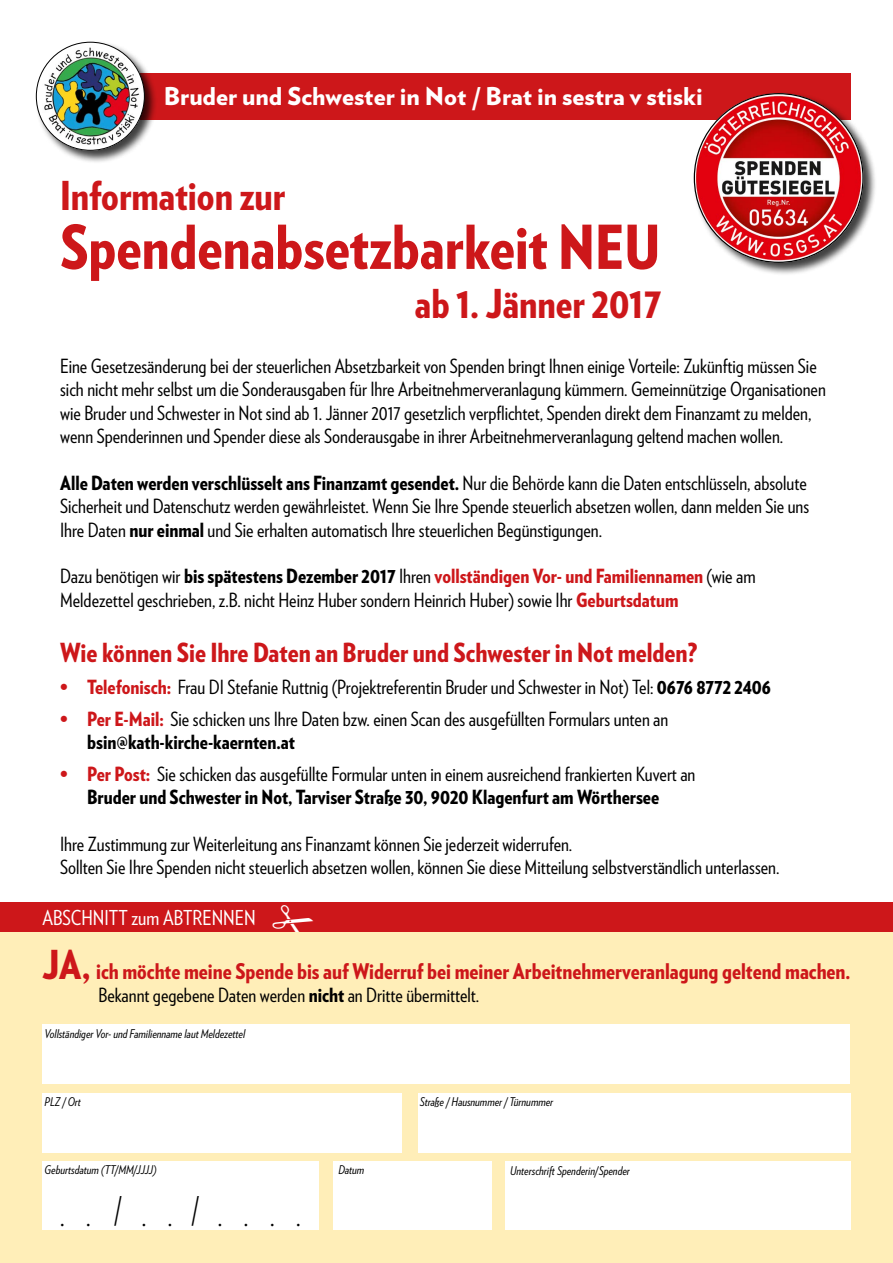
<style>
.page{position:relative;width:893px;height:1263px;background:#fff}
.page>*{position:absolute;margin:0;border:0;box-sizing:border-box;transform-origin:0 0}
.Überschrift_rot{font:900 60.45px "Verlag Condensed";color:#cd171a}
.Überschrift_rot-2{font:900 39.75px "Verlag Condensed";color:#cd171a}
.t1{font:300 31.35px "Verlag Condensed";color:#000}
.t2{font:900 26.25px "Verlag Condensed";color:#cd171a}
.Text{font:900 24.45px "Verlag";color:#fff}
.t3{font:900 21.6px "Verlag Condensed";color:#cd171a}
.t4{font:20.55px "Verlag Condensed";color:#fff}
.t5{font:19.5px/23.4px "Verlag Condensed";color:#000}
.t6{font:italic 12px "Verlag Condensed";color:#000}
.s1{font-weight:900}
.s2{font-weight:900;color:#cd171a}
.s3{font-size:39.75px}
</style>
<div class="page">
<div style="left:0;top:925px;width:893px;height:338px;background:#ffeeb8"></div>
<div style="left:333px;top:1162px;width:159px;height:68px;background:#fff"></div>
<div style="left:505px;top:1162px;width:345px;height:68px;background:#fff"></div>
<div style="left:0;top:902px;width:893px;height:30px;background:#cd171a"></div>
<div style="left:87px;top:73px;width:763px;height:47px;background:#cd171a"></div>
<div style="left:35px;top:41px;width:123px;height:123px;background:#000;opacity:.75"></div>
<img style="left:39px;top:42px;width:101px;height:109px">
<div style="left:693px;top:92px;width:183px;height:184px;background:#000;opacity:.75"></div>
<img style="left:694px;top:93px;width:170px;height:170px;border-radius:85px">
<div style="left:43px;top:1025px;width:807px;height:59px;background:#fff"></div>
<div style="left:418px;top:1093px;width:432px;height:60px;background:#fff"></div>
<div style="left:43px;top:1093px;width:359px;height:60px;background:#fff"></div>
<div style="left:43px;top:1162px;width:276px;height:68px;background:#fff"></div>
<p class="Text" style="left:164px;top:76px;width:541px">Bruder und Schwester in Not / Brat in sestra v stiski</p>
<p class="Überschrift_rot-2" style="left:60px;top:165px;width:227px">Information zur</p>
<p class="Überschrift_rot" style="left:60px;top:200px;width:602px">Spendenabsetzbarkeit NEU</p>
<p class="Überschrift_rot-2" style="left:415px;top:273px;width:248px">ab 1. Jänner 2017</p>
<p class="t5" style="left:60px;top:353px;width:767px">Eine Gesetzesänderung bei der steuerlichen Absetzbarkeit von Spenden bringt Ihnen einige Vorteile: Zukünftig müssen Sie sich nicht mehr selbst um die Sonderausgaben für Ihre Arbeitnehmerveranlagung kümmern. Gemeinnützige Organisationen wie Bruder und Schwester in Not sind ab 1. Jänner 2017 gesetzlich verpflichtet, Spenden direkt dem Finanzamt zu melden, wenn Spenderinnen und Spender diese als Sonderausgabe in ihrer Arbeitnehmerveranlagung geltend machen wollen.</p>
<p class="t5" style="left:60px;top:470px;width:750px"><span class="s1">Alle Daten werden verschlüsselt ans Finanzamt gesendet.</span> Nur die Behörde kann die Daten entschlüsseln, absolute<br>Sicherheit und Datenschutz werden gewährleistet. Wenn Sie Ihre Spende steuerlich absetzen wollen, dann melden Sie uns</p>
<p class="t5" style="left:60px;top:517px;width:543px">Ihre Daten <span class="s1">nur einmal</span> und Sie erhalten automatisch Ihre steuerlichen Begünstigungen.</p>
<p class="t5" style="left:60px;top:564px;width:697px">Dazu benötigen wir <span class="s1">bis spätestens Dezember 2017</span> Ihren <span class="s2">vollständigen Vor- und Familiennamen</span> (wie am<br>Meldezettel geschrieben, z.B. nicht Heinz Huber sondern Heinrich Huber) sowie Ihr <span class="s2">Geburtsdatum</span></p>
<p class="t2" style="left:60px;top:632px;width:639px">Wie können Sie Ihre Daten an Bruder und Schwester in Not melden?</p>
<p class="t5" style="left:60px;top:674px;width:712px"><span class="s2">• Telefonisch:</span> Frau DI Stefanie Ruttnig (Projektreferentin Bruder und Schwester in Not) Tel: <span class="s1">0676 8772 2406</span></p>
<p class="t5" style="left:87px;top:706px;width:583px;text-indent:-27px"><span class="s2">• Per E-Mail:</span> Sie schicken uns Ihre Daten bzw. einen Scan des ausgefüllten Formulars unten an <span class="s1">bsin@kath-kirche-kaernten.at</span></p>
<p class="t5" style="left:60px;top:761px;width:637px;text-align:center"><span class="s2">• Per Post:</span> Sie schicken das ausgefüllte Formular unten in einem ausreichend frankierten Kuvert an<br><span class="s1">Bruder und Schwester in Not, Tarviser Straße 30, 9020 Klagenfurt am Wörthersee</span></p>
<p class="t5" style="left:60px;top:831px;width:514px">Ihre Zustimmung zur Weiterleitung ans Finanzamt können Sie jederzeit widerrufen.</p>
<p class="t5" style="left:60px;top:855px;width:721px">Sollten Sie Ihre Spenden nicht steuerlich absetzen wollen, können Sie diese Mitteilung selbstverständlich unterlassen.</p>
<p class="t4" style="left:43px;top:903px;width:215px">ABSCHNITT zum ABTRENNEN</p>
<p class="t3" style="left:43px;top:954px;width:809px"><span class="s3">JA,</span> ich möchte meine Spende bis auf Widerruf bei meiner Arbeitnehmerveranlagung geltend machen.</p>
<p class="t5" style="left:99px;top:983px;width:382px">Bekannt gegebene Daten werden <span class="s1">nicht</span> an Dritte übermittelt.</p>
<p class="t6" style="left:45px;top:1025px;width:202px">Vollständiger Vor- und Familienname laut Meldezettel</p>
<p class="t6" style="left:45px;top:1093px;width:38px">PLZ / Ort</p>
<p class="t6" style="left:420px;top:1093px;width:135px">Straße / Hausnummer / Türnummer</p>
<p class="t6" style="left:45px;top:1161px;width:113px">Geburtsdatum (TT/MM/JJJJ)</p>
<p class="t1" style="left:114px;top:1186px;width:9px">/</p>
<p class="t1" style="left:191px;top:1186px;width:9px">/</p>
<p class="t1" style="left:60px;top:1193px;width:32px">. .</p>
<p class="t1" style="left:142px;top:1193px;width:32px">. .</p>
<p class="t1" style="left:218px;top:1193px;width:84px">. . . .</p>
<p class="t6" style="left:338px;top:1161px;width:27px">Datum</p>
<p class="t6" style="left:510px;top:1162px;width:121px">Unterschrift Spenderin/Spender</p>
</div>
